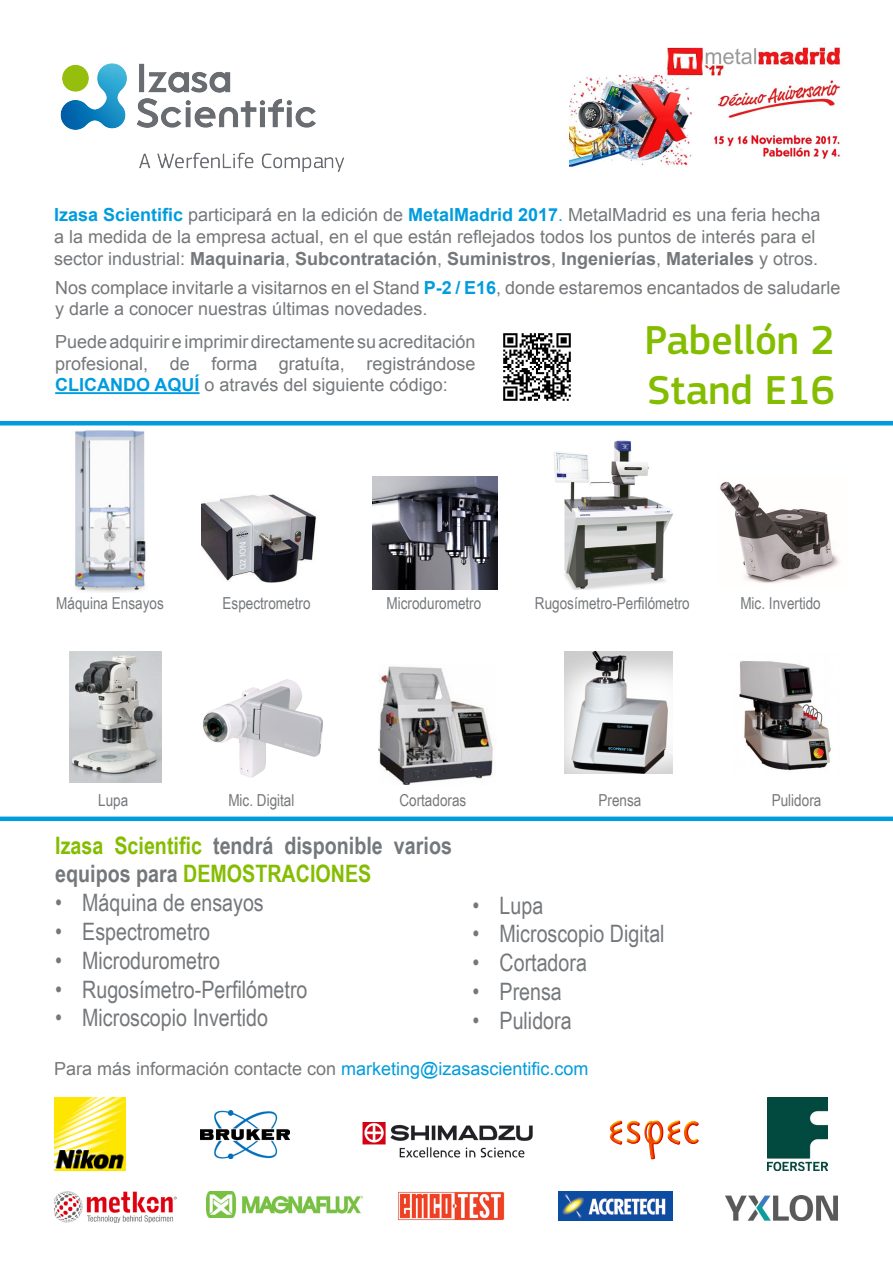
<style>
.page{position:relative;width:893px;height:1263px;background:#fff}
.page>*{position:absolute;margin:0;border:0;box-sizing:border-box;transform-origin:0 0}
.t1{font:500 42px "PF Square Sans Pro";color:#84bd00}
.t2{font:24px "Arial Narrow";color:#75787b}
.t3{font:700 24px/28.8px "Arial Narrow";color:#75787b}
.t4{font:18px/21.6px "Arial";color:#75787b}
.t5{font:16.5px "Arial Narrow";color:#75787b}
.s1{font-weight:700;color:#009cde}
.s2{color:#009cde}
.s3{font-weight:700}
.s4{color:#84bd00}
</style>
<div class="page">
<svg style="left:0;top:421px;width:893px;height:400px"></svg>
<img style="left:559px;top:1191px;width:113px;height:29px">
<img style="left:201px;top:1110px;width:89px;height:49px">
<img style="left:398px;top:1191px;width:106px;height:29px">
<img style="left:610px;top:1120px;width:89px;height:40px">
<img style="left:768px;top:1097px;width:59px;height:73px">
<img style="left:207px;top:1191px;width:155px;height:27px">
<img style="left:54px;top:1191px;width:123px;height:32px">
<img style="left:54px;top:1097px;width:72px;height:73px">
<img style="left:362px;top:1123px;width:171px;height:35px">
<img style="left:725px;top:1195px;width:113px;height:26px">
<hr style="left:55px;top:392px;width:145px;height:2px;background:#009cde">
<img style="left:503px;top:333px;width:68px;height:68px">
<img style="left:569px;top:47px;width:272px;height:120px">
<img style="left:60px;top:63px;width:284px;height:109px">
<img style="left:70px;top:429px;width:78px;height:163px">
<img style="left:202px;top:494px;width:125px;height:88px">
<img style="left:552px;top:436px;width:122px;height:154px">
<img style="left:372px;top:477px;width:125px;height:113px">
<img style="left:717px;top:475px;width:130px;height:113px">
<img style="left:70px;top:651px;width:91px;height:131px">
<img style="left:202px;top:680px;width:121px;height:97px">
<img style="left:379px;top:665px;width:118px;height:119px">
<img style="left:564px;top:651px;width:109px;height:122px">
<img style="left:731px;top:651px;width:110px;height:122px">
<p class="t4" style="left:54px;top:204px;width:768px"><span class="s1">Izasa Scientific</span> participará en la edición de <span class="s1">MetalMadrid 2017</span><span class="s2">.</span> MetalMadrid es una feria hecha a la medida de la empresa actual, en el que están reflejados todos los puntos de interés para el sector industrial: <span class="s3">Maquinaria</span>, <span class="s3">Subcontratación</span>, <span class="s3">Suministros</span>, <span class="s3">Ingenierías</span>, <span class="s3">Materiales</span> y otros.</p>
<p class="t4" style="left:55px;top:276px;width:787px">Nos complace invitarle a visitarnos en el Stand <span class="s1">P-2 / E16</span>, donde estaremos encantados de saludarle y darle a conocer nuestras últimas novedades.</p>
<p class="t4" style="left:55px;top:331px;width:422px;text-align:justify">Puede adquirir e imprimir directamente su acreditación profesional, de forma gratuíta, registrándose <span class="s1">CLICANDO AQUÍ</span> o através del siguiente código:</p>
<p class="t1" style="left:644px;top:315px;width:192px">Pabellón 2</p>
<p class="t1" style="left:647px;top:366px;width:189px">Stand E16</p>
<p class="t5" style="left:56px;top:591px;width:109px">Máquina Ensayos</p>
<p class="t5" style="left:223px;top:591px;width:89px">Espectrometro</p>
<p class="t5" style="left:387px;top:591px;width:96px">Microdurometro</p>
<p class="t5" style="left:535px;top:591px;width:156px">Rugosímetro-Perfilómetro</p>
<p class="t5" style="left:740px;top:591px;width:82px">Mic. Invertido</p>
<p class="t5" style="left:98px;top:788px;width:32px">Lupa</p>
<p class="t5" style="left:228px;top:788px;width:68px">Mic. Digital</p>
<p class="t5" style="left:399px;top:788px;width:68px">Cortadoras</p>
<p class="t5" style="left:598px;top:788px;width:44px">Prensa</p>
<p class="t5" style="left:772px;top:788px;width:51px">Pulidora</p>
<p class="t3" style="left:55px;top:829px;width:398px"><span class="s4">Izasa Scientific</span> tendrá disponible varios equipos para <span class="s4">DEMOSTRACIONES</span></p>
<p class="t2" style="left:55px;top:885px;width:210px">• Máquina de ensayos</p>
<p class="t2" style="left:55px;top:914px;width:156px">• Espectrometro</p>
<p class="t2" style="left:55px;top:943px;width:166px">• Microdurometro</p>
<p class="t2" style="left:55px;top:971px;width:254px">• Rugosímetro-Perfilómetro</p>
<p class="t2" style="left:55px;top:1000px;width:214px">• Microscopio Invertido</p>
<p class="t2" style="left:472px;top:887px;width:72px">• Lupa</p>
<p class="t2" style="left:472px;top:916px;width:194px">• Microscopio Digital</p>
<p class="t2" style="left:472px;top:945px;width:116px">• Cortadora</p>
<p class="t2" style="left:472px;top:974px;width:91px">• Prensa</p>
<p class="t2" style="left:472px;top:1003px;width:101px">• Pulidora</p>
<p class="t4" style="left:54px;top:1058px;width:536px">Para más información contacte con <span class="s2">marketing@izasascientific.com</span></p>
</div>
